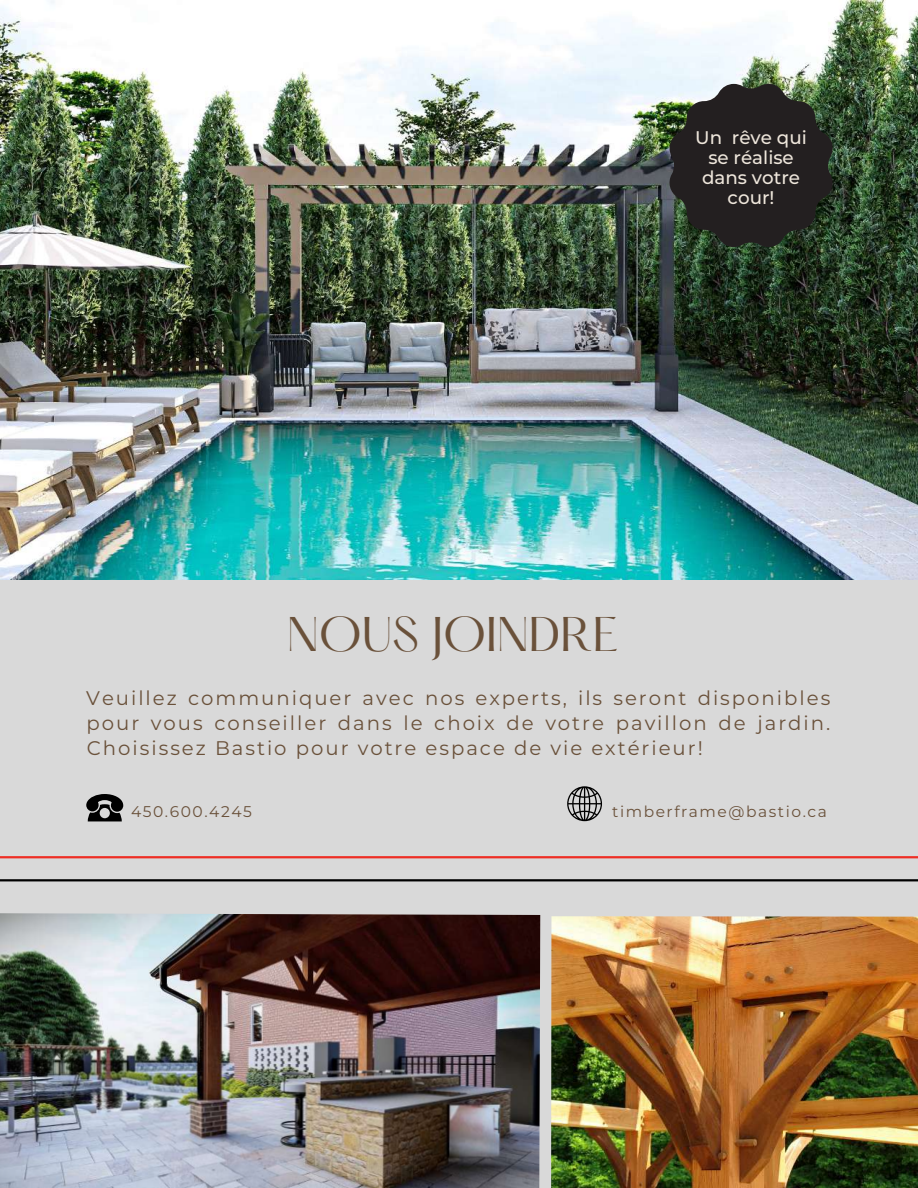
<style>
.page{position:relative;width:918px;height:1188px;background:#d9d9d9}
.page>*{position:absolute;margin:0;border:0;box-sizing:border-box;transform-origin:0 0}
.t1{font:42.6px "Hatton";color:#6a513a}
.t2{font:19.65px/25.3px "Montserrat";letter-spacing:.1em;color:#6a513a;text-align:justify}
.t3{font:500 18.3px/20.1px "Montserrat";color:#eee6db;text-align:center}
.t4{font:15.45px "Montserrat";letter-spacing:.1em;color:#6a513a}
</style>
<div class="page">
<hr style="left:0;top:879px;width:918px;height:2px;background:#000">
<img style="left:0;top:913px;width:540px;height:275px">
<img style="left:0;top:0;width:918px;height:580px">
<img style="left:551px;top:916px;width:367px;height:272px">
<svg style="left:670px;top:84px;width:163px;height:163px;background:#2e302b"></svg>
<svg style="left:86px;top:794px;width:37px;height:27px"></svg>
<svg style="left:567px;top:786px;width:35px;height:35px"></svg>
<hr style="left:0;top:856px;width:918px;height:2px;background:#ee2e24">
<p class="t3" style="left:695px;top:127px;width:113px">Un rêve qui se réalise dans votre cour!</p>
<h1 class="t1" style="left:287px;top:611px;width:333px">NOUS JOINDRE</h1>
<p class="t2" style="left:86px;top:684px;width:746px">Veuillez communiquer avec nos experts, ils seront disponibles pour vous conseiller dans le choix de votre pavillon de jardin.<br>Choisissez Bastio pour votre espace de vie extérieur!</p>
<p class="t4" style="left:131px;top:801px;width:122px">450.600.4245</p>
<p class="t4" style="left:612px;top:801px;width:216px">timberframe@bastio.ca</p>
</div>
